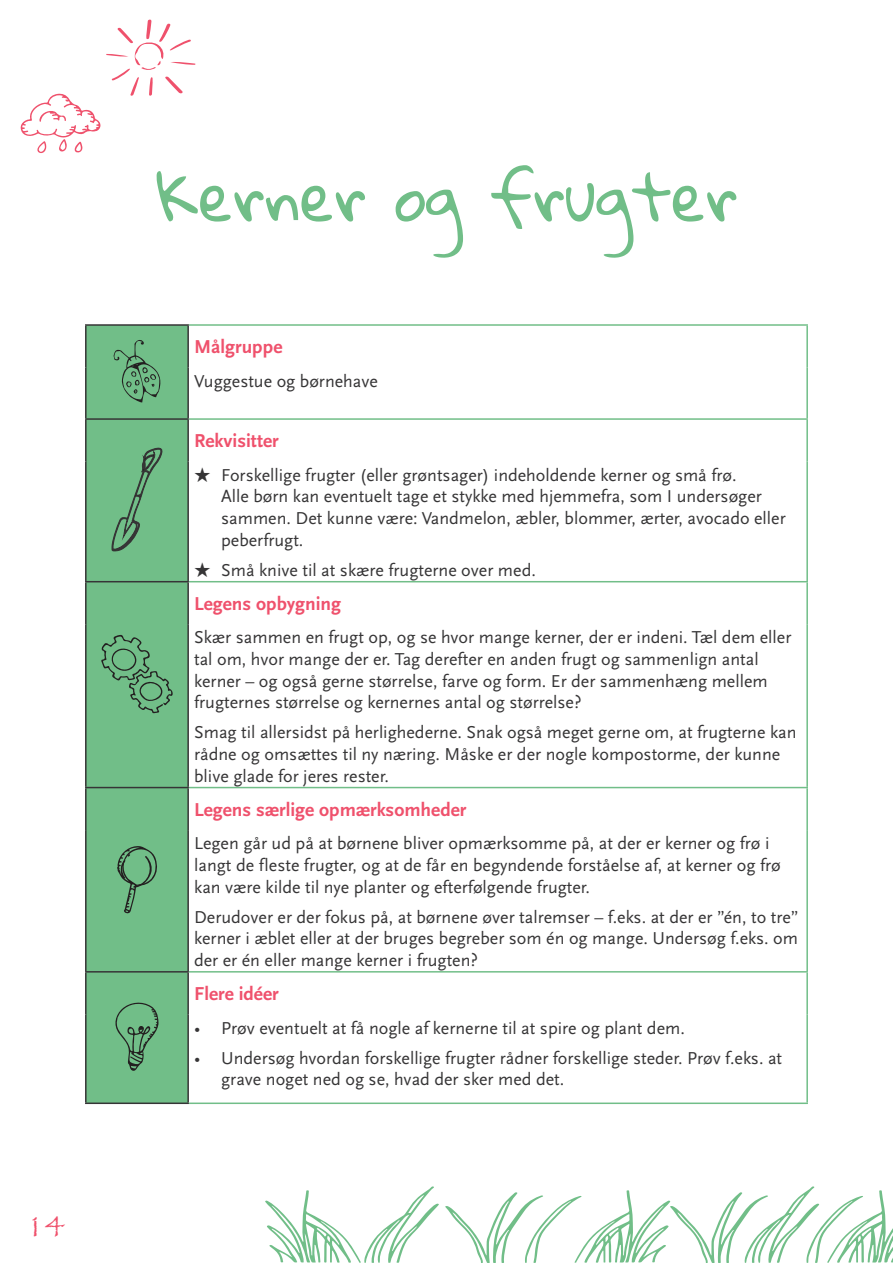
<style>
.page{position:relative;width:893px;height:1263px;background:#fff}
.page>*{position:absolute;margin:0;border:0;box-sizing:border-box;transform-origin:0 0}
.t1{font:63px "Gloria Hallelujah";color:#71be88}
.t2{font:34.5px "Papyrus";color:#ef516c}
.t3{font:700 19.5px "Scala Sans OT";color:#ef516c}
.Tekstboks_brødtekst{font:18px/21.6px "Scala Sans OT";color:#363536}
</style>
<div class="page">
<div style="left:87px;top:326px;width:100px;height:776px;background:#71be88"></div>
<hr style="left:189px;top:324px;width:619px;height:2px;background:#71be88">
<hr style="left:806px;top:326px;width:2px;height:41px;background:#71be88">
<hr style="left:806px;top:367px;width:2px;height:51px;background:#71be88">
<hr style="left:189px;top:418px;width:619px;height:2px;background:#71be88">
<hr style="left:806px;top:420px;width:2px;height:42px;background:#71be88">
<hr style="left:806px;top:462px;width:2px;height:119px;background:#71be88">
<hr style="left:189px;top:581px;width:619px;height:1px;background:#71be88">
<hr style="left:806px;top:582px;width:2px;height:42px;background:#71be88">
<hr style="left:806px;top:624px;width:2px;height:163px;background:#71be88">
<hr style="left:189px;top:787px;width:619px;height:1px;background:#71be88">
<hr style="left:806px;top:788px;width:2px;height:42px;background:#71be88">
<hr style="left:806px;top:830px;width:2px;height:141px;background:#71be88">
<hr style="left:189px;top:971px;width:619px;height:1px;background:#71be88">
<hr style="left:806px;top:972px;width:2px;height:42px;background:#71be88">
<hr style="left:806px;top:1014px;width:2px;height:88px;background:#71be88">
<hr style="left:189px;top:1102px;width:619px;height:2px;background:#71be88">
<hr style="left:85px;top:324px;width:104px;height:2px;background:#363536">
<hr style="left:85px;top:326px;width:2px;height:41px;background:#363536">
<hr style="left:187px;top:326px;width:2px;height:41px;background:#363536">
<hr style="left:85px;top:367px;width:2px;height:51px;background:#363536">
<hr style="left:187px;top:367px;width:2px;height:51px;background:#363536">
<hr style="left:85px;top:418px;width:104px;height:2px;background:#363536">
<hr style="left:85px;top:420px;width:2px;height:42px;background:#363536">
<hr style="left:187px;top:420px;width:2px;height:42px;background:#363536">
<hr style="left:85px;top:462px;width:2px;height:119px;background:#363536">
<hr style="left:187px;top:462px;width:2px;height:119px;background:#363536">
<hr style="left:85px;top:581px;width:104px;height:1px;background:#363536">
<hr style="left:85px;top:582px;width:2px;height:42px;background:#363536">
<hr style="left:187px;top:582px;width:2px;height:42px;background:#363536">
<hr style="left:85px;top:624px;width:2px;height:163px;background:#363536">
<hr style="left:187px;top:624px;width:2px;height:163px;background:#363536">
<hr style="left:85px;top:787px;width:104px;height:1px;background:#363536">
<hr style="left:85px;top:788px;width:2px;height:42px;background:#363536">
<hr style="left:187px;top:788px;width:2px;height:42px;background:#363536">
<hr style="left:85px;top:830px;width:2px;height:141px;background:#363536">
<hr style="left:187px;top:830px;width:2px;height:141px;background:#363536">
<hr style="left:85px;top:971px;width:104px;height:1px;background:#363536">
<hr style="left:85px;top:972px;width:2px;height:42px;background:#363536">
<hr style="left:187px;top:972px;width:2px;height:42px;background:#363536">
<hr style="left:85px;top:1014px;width:2px;height:88px;background:#363536">
<hr style="left:187px;top:1014px;width:2px;height:88px;background:#363536">
<hr style="left:85px;top:1102px;width:104px;height:2px;background:#363536">
<svg style="left:107px;top:338px;width:61px;height:70px;background:#69ae7e"></svg>
<svg style="left:89px;top:446px;width:96px;height:107px;background:#6cb482"></svg>
<svg style="left:94px;top:626px;width:84px;height:94px;background:#6ab07f"></svg>
<svg style="left:104px;top:841px;width:60px;height:78px;background:#69ae7e"></svg>
<svg style="left:112px;top:1000px;width:47px;height:71px;background:#65a779"></svg>
<svg style="left:265px;top:1186px;width:174px;height:77px"></svg>
<svg style="left:445px;top:1186px;width:447px;height:77px"></svg>
<img style="left:892px;top:1228px;width:1px;height:35px">
<svg style="left:20px;top:20px;width:175px;height:133px"></svg>
<h2 class="t2" style="left:26px;top:1204px;width:41px">14</h2>
<p class="t1" style="left:155px;top:163px;width:583px">Kerner og frugter</p>
<p class="t3" style="left:194px;top:336px;width:90px">Målgruppe</p>
<p class="Tekstboks_brødtekst" style="left:194px;top:370px;width:185px">Vuggestue og børnehave</p>
<p class="t3" style="left:194px;top:430px;width:86px">Rekvisitter</p>
<p class="Tekstboks_brødtekst" style="left:221px;top:464px;width:566px;text-indent:-27px">★ Forskellige frugter (eller grøntsager) indeholdende kerner og små frø.<br>Alle børn kan eventuelt tage et stykke med hjemmefra, som I undersøger sammen. Det kunne være: Vandmelon, æbler, blommer, ærter, avocado eller peberfrugt.</p>
<p class="Tekstboks_brødtekst" style="left:194px;top:559px;width:343px">★ Små knive til at skære frugterne over med.</p>
<p class="t3" style="left:194px;top:593px;width:148px">Legens opbygning</p>
<p class="Tekstboks_brødtekst" style="left:194px;top:627px;width:599px">Skær sammen en frugt op, og se hvor mange kerner, der er indeni. Tæl dem eller tal om, hvor mange der er. Tag derefter en anden frugt og sammenlign antal kerner – og også gerne størrelse, farve og form. Er der sammenhæng mellem frugternes størrelse og kernernes antal og størrelse?</p>
<p class="Tekstboks_brødtekst" style="left:194px;top:722px;width:604px">Smag til allersidst på herlighederne. Snak også meget gerne om, at frugterne kan rådne og omsættes til ny næring. Måske er der nogle kompostorme, der kunne blive glade for jeres rester.</p>
<p class="t3" style="left:194px;top:799px;width:274px">Legens særlige opmærksomheder</p>
<p class="Tekstboks_brødtekst" style="left:194px;top:833px;width:588px">Legen går ud på at børnene bliver opmærksomme på, at der er kerner og frø i langt de fleste frugter, og at de får en begyndende forståelse af, at kerner og frø kan være kilde til nye planter og efterfølgende frugter.</p>
<p class="Tekstboks_brødtekst" style="left:194px;top:906px;width:606px;text-align:justify">Derudover er der fokus på, at børnene øver talremser – f.eks. at der er ”én, to tre” kerner i æblet eller at der bruges begreber som én og mange. Undersøg f.eks. om der er én eller mange kerner i frugten?</p>
<p class="t3" style="left:194px;top:983px;width:86px">Flere idéer</p>
<p class="Tekstboks_brødtekst" style="left:194px;top:1017px;width:492px">• Prøv eventuelt at få nogle af kernerne til at spire og plant dem.</p>
<p class="Tekstboks_brødtekst" style="left:221px;top:1047px;width:562px;text-indent:-27px">• Undersøg hvordan forskellige frugter rådner forskellige steder. Prøv f.eks. at grave noget ned og se, hvad der sker med det.</p>
</div>
